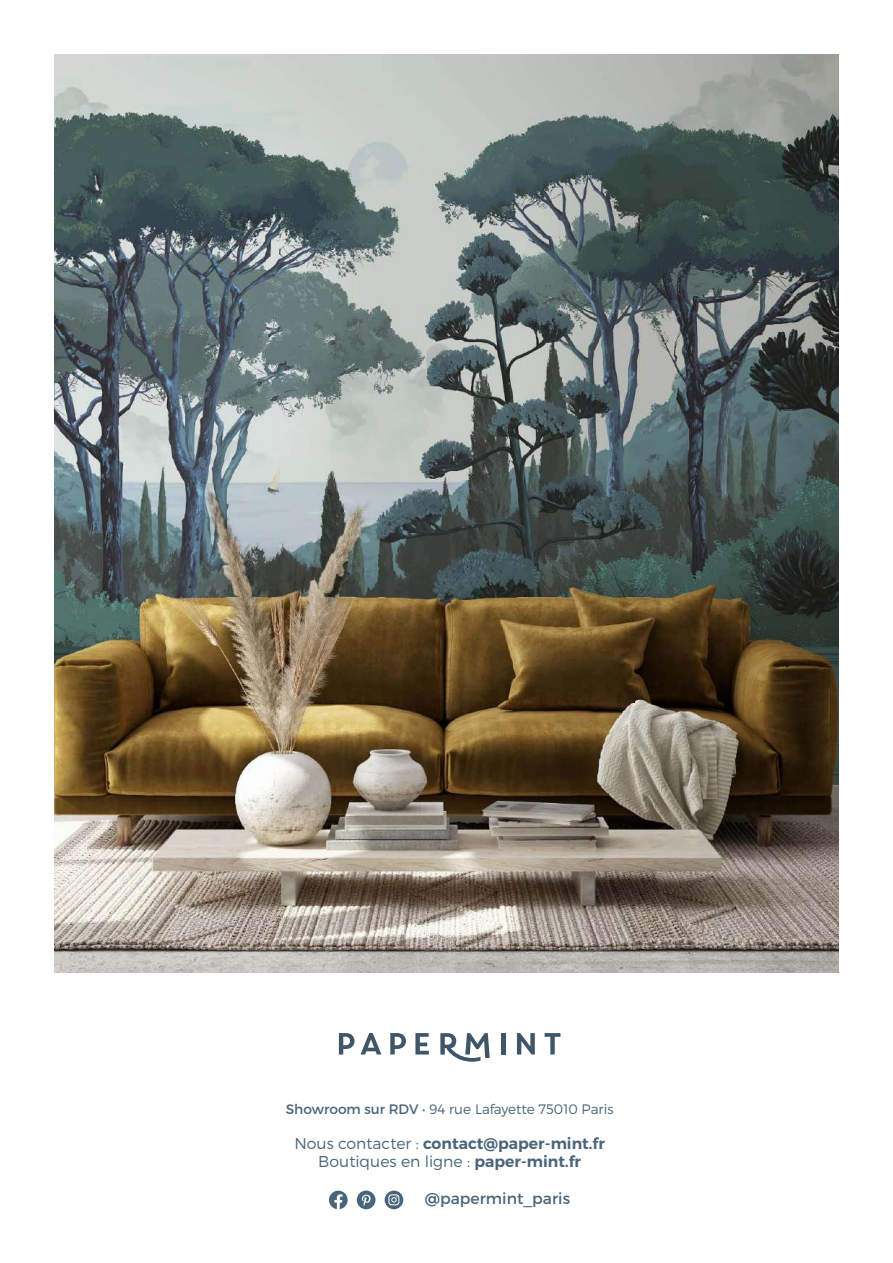
<style>
.page{position:relative;width:893px;height:1263px;background:#fff}
.page>*{position:absolute;margin:0;border:0;box-sizing:border-box;transform-origin:0 0}
.t1{font:600 15.6px/18.8px "Montserrat";color:#4a657a;text-align:center}
.t2{font:15.6px "Montserrat";color:#4a657a}
.t3{font:300 13.65px "Montserrat";color:#4a657a}
.s1{font-weight:400}
.s2{font-weight:300}
</style>
<div class="page">
<img style="left:54px;top:54px;width:785px;height:919px">
<svg style="left:339px;top:1033px;width:42px;height:21px"></svg>
<svg style="left:390px;top:1033px;width:16px;height:21px"></svg>
<svg style="left:415px;top:1033px;width:14px;height:21px"></svg>
<hr style="left:501px;top:1033px;width:4px;height:21px;background:#405668">
<svg style="left:517px;top:1033px;width:18px;height:21px"></svg>
<svg style="left:545px;top:1033px;width:15px;height:21px"></svg>
<svg style="left:440px;top:1033px;width:50px;height:29px"></svg>
<svg style="left:385px;top:1190px;width:18px;height:19px"></svg>
<svg style="left:329px;top:1190px;width:19px;height:19px"></svg>
<svg style="left:357px;top:1190px;width:19px;height:19px"></svg>
<p class="t3" style="left:286px;top:1100px;width:329px"><span class="s1">Showroom sur RDV</span> • 94 rue Lafayette 75010 Paris</p>
<p class="t1" style="left:294px;top:1134px;width:312px"><span class="s2">Nous contacter :</span> contact@paper-mint.fr<br><span class="s2">Boutiques en ligne :</span> paper-mint.fr</p>
<p class="t2" style="left:425px;top:1189px;width:147px">@papermint_paris</p>
</div>
